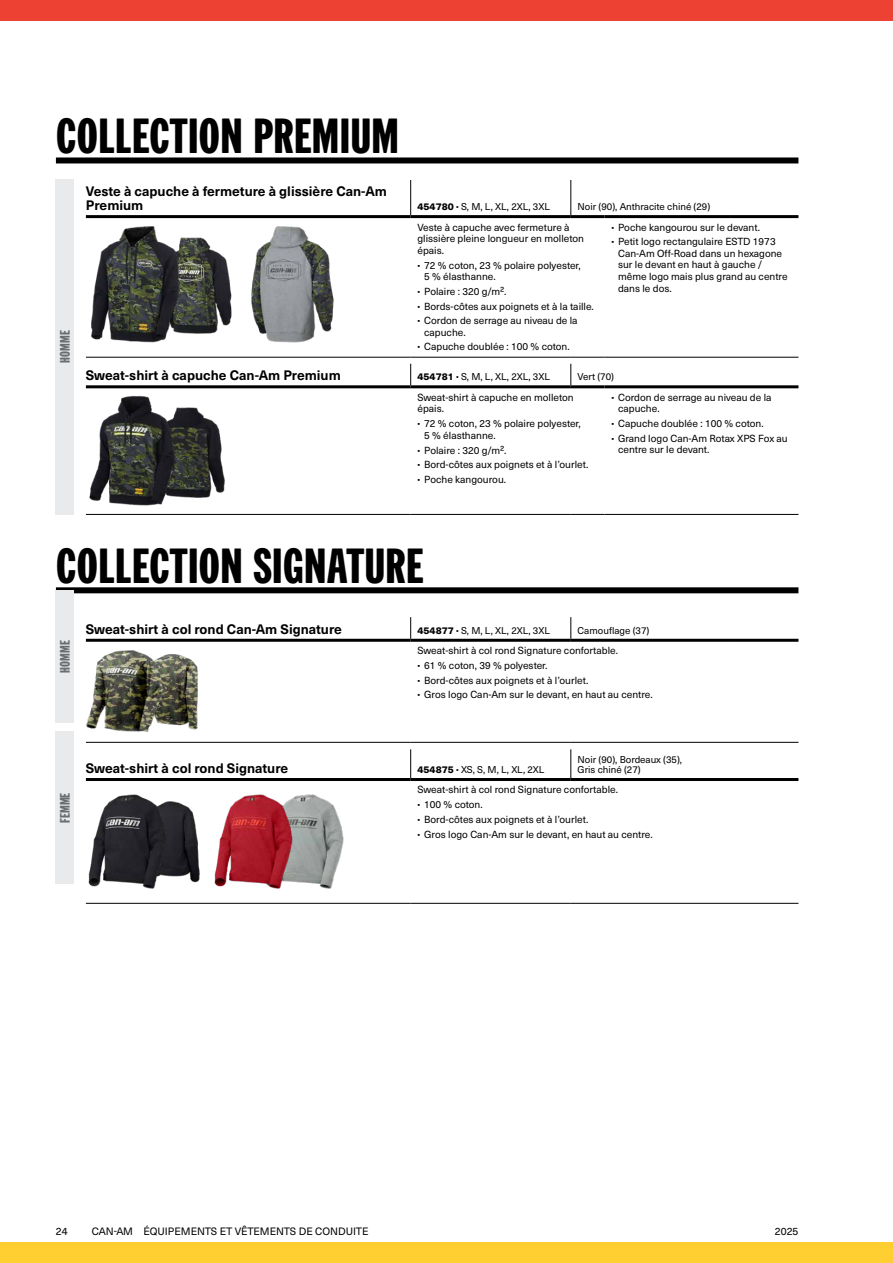
<style>
.page{position:relative;width:893px;height:1263px;background:#fff}
.page>*{position:absolute;margin:0;border:0;box-sizing:border-box;transform-origin:0 0}
.t1{font:700 48px "Can Am Gothic";letter-spacing:.01em;color:#000}
.t2{font:700 13.5px/13.5px "Neue Haas Unica W1 G";color:#000}
.t3{font:700 13.5px "Can Am Gothic";letter-spacing:.01em;color:#6a6d70}
.t4{font:10.5px "Neue Haas Unica W1 G";color:#000}
.t5{font:10.2px/11.6px "Neue Haas Unica W1 G";color:#000}
.t6{font:9.75px/9.8px "Neue Haas Unica W1 G";color:#000}
.s1{font-weight:800}
</style>
<div class="page">
<hr style="left:411px;top:357px;width:160px;height:1px;background:#000">
<hr style="left:571px;top:357px;width:34px;height:1px;background:#000">
<hr style="left:605px;top:357px;width:126px;height:1px;background:#000">
<hr style="left:731px;top:357px;width:67px;height:1px;background:#000">
<hr style="left:410px;top:180px;width:1px;height:35px;background:#000">
<hr style="left:411px;top:215px;width:160px;height:3px;background:#000">
<hr style="left:571px;top:215px;width:34px;height:3px;background:#000">
<hr style="left:605px;top:215px;width:126px;height:3px;background:#000">
<hr style="left:731px;top:215px;width:67px;height:3px;background:#000">
<hr style="left:570px;top:180px;width:1px;height:35px;background:#000">
<hr style="left:86px;top:215px;width:325px;height:3px;background:#000">
<hr style="left:86px;top:357px;width:325px;height:1px;background:#000">
<img style="left:195px;top:237px;width:37px;height:97px">
<img style="left:91px;top:226px;width:104px;height:117px">
<img style="left:251px;top:226px;width:83px;height:117px">
<svg style="left:410px;top:364px;width:1px;height:21px"></svg>
<hr style="left:411px;top:385px;width:160px;height:3px;background:#000">
<hr style="left:571px;top:385px;width:34px;height:3px;background:#000">
<hr style="left:605px;top:385px;width:126px;height:3px;background:#000">
<hr style="left:731px;top:385px;width:67px;height:3px;background:#000">
<hr style="left:411px;top:514px;width:160px;height:1px;background:#000">
<hr style="left:571px;top:514px;width:34px;height:1px;background:#000">
<hr style="left:605px;top:514px;width:126px;height:1px;background:#000">
<hr style="left:731px;top:514px;width:67px;height:1px;background:#000">
<svg style="left:570px;top:364px;width:1px;height:21px"></svg>
<hr style="left:86px;top:385px;width:325px;height:3px;background:#000">
<hr style="left:86px;top:514px;width:325px;height:1px;background:#000">
<img style="left:189px;top:407px;width:36px;height:91px">
<img style="left:89px;top:395px;width:100px;height:111px">
<svg style="left:410px;top:617px;width:1px;height:22px"></svg>
<hr style="left:411px;top:639px;width:160px;height:3px;background:#000">
<hr style="left:571px;top:639px;width:160px;height:3px;background:#000">
<hr style="left:731px;top:639px;width:67px;height:3px;background:#000">
<svg style="left:570px;top:617px;width:1px;height:22px"></svg>
<hr style="left:86px;top:639px;width:325px;height:3px;background:#000">
<hr style="left:86px;top:742px;width:325px;height:1px;background:#000">
<hr style="left:411px;top:742px;width:160px;height:1px;background:#000">
<hr style="left:571px;top:742px;width:160px;height:1px;background:#000">
<hr style="left:731px;top:742px;width:67px;height:1px;background:#000">
<img style="left:164px;top:654px;width:34px;height:76px">
<img style="left:86px;top:650px;width:78px;height:82px">
<svg style="left:410px;top:749px;width:1px;height:29px"></svg>
<hr style="left:411px;top:778px;width:160px;height:3px;background:#000">
<hr style="left:571px;top:778px;width:160px;height:3px;background:#000">
<hr style="left:731px;top:778px;width:67px;height:3px;background:#000">
<hr style="left:411px;top:903px;width:160px;height:1px;background:#000">
<hr style="left:571px;top:903px;width:160px;height:1px;background:#000">
<svg style="left:570px;top:749px;width:1px;height:29px"></svg>
<hr style="left:86px;top:778px;width:325px;height:3px;background:#000">
<hr style="left:86px;top:903px;width:325px;height:1px;background:#000">
<hr style="left:731px;top:903px;width:67px;height:1px;background:#000">
<img style="left:169px;top:801px;width:31px;height:81px">
<img style="left:88px;top:794px;width:81px;height:95px">
<img style="left:295px;top:794px;width:49px;height:95px">
<img style="left:214px;top:794px;width:81px;height:95px">
<div style="left:56px;top:157px;width:742px;height:6px;background:#000"></div>
<div style="left:56px;top:179px;width:18px;height:336px;background:#e9eaeb"></div>
<div style="left:56px;top:587px;width:742px;height:6px;background:#000"></div>
<div style="left:56px;top:590px;width:18px;height:133px;background:#e9eaeb"></div>
<div style="left:56px;top:732px;width:18px;height:152px;background:#e9eaeb"></div>
<div style="left:0;top:0;width:893px;height:20px;background:#ec4133"></div>
<div style="left:0;top:1243px;width:893px;height:20px;background:#ffcf31"></div>
<h1 class="t1" style="left:56px;top:104px;width:344px">COLLECTION PREMIUM</h1>
<h2 class="t2" style="left:86px;top:184px;width:302px">Veste à capuche à fermeture à glissière Can-Am<br>Premium</h2>
<h2 class="t3" style="left:56px;top:363px;width:34px;rotate:-90deg">HOMME</h2>
<p class="t6" style="left:417px;top:201px;width:134px"><span class="s1">454780 ·</span> S, M, L, XL, 2XL, 3XL</p>
<p class="t6" style="left:578px;top:201px;width:134px">Noir (90), Anthracite chiné (29)</p>
<p class="t5" style="left:417px;top:221px;width:168px">Veste à capuche avec fermeture à glissière pleine longueur en molleton épais.</p>
<p class="t5" style="left:424px;top:259px;width:158px;text-indent:-7px"><span class="s1">·</span> 72 % coton, 23 % polaire polyester,<br>5 % élasthanne.</p>
<p class="t5" style="left:417px;top:283px;width:178px;line-height:14.5px"><span class="s1">·</span> Polaire : 320 g/m².<br><span class="s1">·</span> Bords-côtes aux poignets et à la taille. <span class="s1">·</span> Cordon de serrage au niveau de la</p>
<p class="t5" style="left:417px;top:324px;width:154px;line-height:14.5px;text-indent:7px">capuche.<br><span class="s1">·</span> Capuche doublée : 100 % coton.</p>
<p class="t5" style="left:611px;top:219px;width:166px;line-height:14.5px"><span class="s1">·</span> Poche kangourou sur le devant.<br><span class="s1">·</span> Petit logo rectangulaire ESTD 1973</p>
<p class="t5" style="left:618px;top:247px;width:171px">Can-Am Off-Road dans un hexagone sur le devant en haut à gauche / même logo mais plus grand au centre dans le dos.</p>
<h2 class="t2" style="left:86px;top:368px;width:256px">Sweat-shirt à capuche Can-Am Premium</h2>
<p class="t6" style="left:417px;top:371px;width:134px"><span class="s1">454781 ·</span> S, M, L, XL, 2XL, 3XL</p>
<p class="t6" style="left:578px;top:371px;width:38px">Vert (70)</p>
<p class="t5" style="left:417px;top:391px;width:158px">Sweat-shirt à capuche en molleton épais.</p>
<p class="t5" style="left:424px;top:417px;width:158px;text-indent:-7px"><span class="s1">·</span> 72 % coton, 23 % polaire polyester,<br>5 % élasthanne.</p>
<p class="t5" style="left:417px;top:442px;width:172px;line-height:14.5px"><span class="s1">·</span> Polaire : 320 g/m².<br><span class="s1">·</span> Bord-côtes aux poignets et à l’ourlet. <span class="s1">·</span> Poche kangourou.</p>
<p class="t5" style="left:618px;top:391px;width:155px;text-indent:-7px"><span class="s1">·</span> Cordon de serrage au niveau de la capuche.</p>
<p class="t5" style="left:611px;top:416px;width:178px;line-height:14.5px"><span class="s1">·</span> Capuche doublée : 100 % coton.<br><span class="s1">·</span> Grand logo Can-Am Rotax XPS Fox au</p>
<p class="t5" style="left:618px;top:443px;width:93px">centre sur le devant.</p>
<h1 class="t1" style="left:56px;top:533px;width:369px">COLLECTION SIGNATURE</h1>
<h2 class="t3" style="left:56px;top:673px;width:34px;rotate:-90deg">HOMME</h2>
<h2 class="t2" style="left:86px;top:621px;width:257px">Sweat-shirt à col rond Can-Am Signature</h2>
<p class="t6" style="left:417px;top:625px;width:134px"><span class="s1">454877 ·</span> S, M, L, XL, 2XL, 3XL</p>
<p class="t6" style="left:578px;top:625px;width:73px">Camouflage (37)</p>
<p class="t5" style="left:417px;top:643px;width:237px;line-height:14.7px">Sweat-shirt à col rond Signature confortable.<br><span class="s1">·</span> 61 % coton, 39 % polyester.<br><span class="s1">·</span> Bord-côtes aux poignets et à l’ourlet.<br><span class="s1">·</span> Gros logo Can-Am sur le devant, en haut au centre.</p>
<h2 class="t3" style="left:56px;top:823px;width:32px;rotate:-90deg">FEMME</h2>
<h2 class="t2" style="left:86px;top:760px;width:204px">Sweat-shirt à col rond Signature</h2>
<p class="t6" style="left:417px;top:764px;width:128px"><span class="s1">454875 ·</span> XS, S, M, L, XL, 2XL</p>
<p class="t6" style="left:578px;top:754px;width:106px">Noir (90), Bordeaux (35),<br>Gris chiné (27)</p>
<p class="t5" style="left:417px;top:782px;width:237px;line-height:14.7px">Sweat-shirt à col rond Signature confortable.<br><span class="s1">·</span> 100 % coton.<br><span class="s1">·</span> Bord-côtes aux poignets et à l’ourlet.<br><span class="s1">·</span> Gros logo Can-Am sur le devant, en haut au centre.</p>
<p class="t4" style="left:56px;top:1223px;width:13px">24</p>
<p class="t4" style="left:92px;top:1223px;width:278px">CAN-AM ÉQUIPEMENTS ET VÊTEMENTS DE CONDUITE</p>
<p class="t4" style="left:775px;top:1223px;width:25px">2025</p>
</div>
